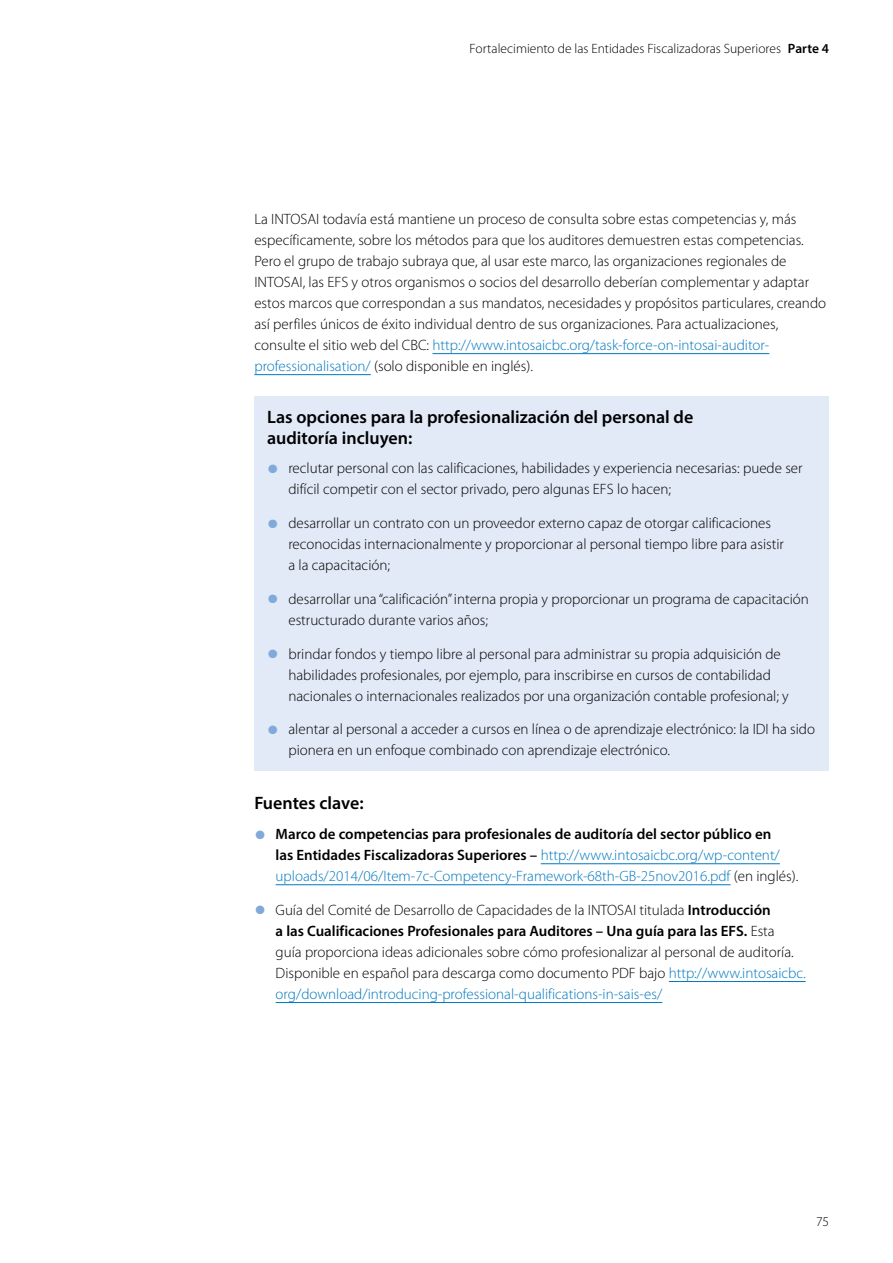
<style>
.page{position:relative;width:893px;height:1263px;background:#fff}
.page>*{position:absolute;margin:0;border:0;box-sizing:border-box;transform-origin:0 0}
.Head_3{font:600 18px/21px "Myriad Pro";color:#000}
.Body_Text{font:300 15px/21px "Myriad Pro";color:#000}
.t1{font:300 15px/21px "Myriad Pro";color:#0078bf}
.t2{font:300 13.5px "Myriad Pro";color:#000}
.s1{font-weight:600}
.s2{color:#0078bf}
.s3{font-stretch:condensed;font-size:48px;color:#81a9da}
.s4{font-weight:600;color:#000}
.s5{color:#000}
</style>
<div class="page">
<hr style="left:432px;top:353px;width:337px;height:1px;background:#0078bf">
<hr style="left:254px;top:374px;width:117px;height:1px;background:#0078bf">
<hr style="left:541px;top:863px;width:239px;height:1px;background:#0078bf">
<hr style="left:276px;top:884px;width:455px;height:1px;background:#0078bf">
<hr style="left:669px;top:981px;width:137px;height:1px;background:#0078bf">
<hr style="left:276px;top:1002px;width:386px;height:1px;background:#0078bf">
<div style="left:254px;top:396px;width:575px;height:375px;background:#e2e9f7"></div>
<p class="t2" style="left:469px;top:41px;width:361px">Fortalecimiento de las Entidades Fiscalizadoras Superiores <span class="s1">Parte 4</span></p>
<p class="Body_Text" style="left:254px;top:209px;width:573px">La INTOSAI todavía está mantiene un proceso de consulta sobre estas competencias y, más específicamente, sobre los métodos para que los auditores demuestren estas competencias.<br>Pero el grupo de trabajo subraya que, al usar este marco, las organizaciones regionales de INTOSAI, las EFS y otros organismos o socios del desarrollo deberían complementar y adaptar estos marcos que correspondan a sus mandatos, necesidades y propósitos particulares, creando así perfiles únicos de éxito individual dentro de sus organizaciones. Para actualizaciones, consulte el sitio web del CBC: <span class="s2">http://www.intosaicbc.org/task-force-on-intosai-auditor&shy;professionalisation/</span> (solo disponible en inglés).</p>
<p class="Head_3" style="left:267px;top:406px;width:428px">Las opciones para la profesionalización del personal de auditoría incluyen:</p>
<p class="Body_Text" style="left:288px;top:458px;width:516px;text-indent:-21px"><span class="s3">•</span> reclutar personal con las calificaciones, habilidades y experiencia necesarias: puede ser difícil competir con el sector privado, pero algunas EFS lo hacen;</p>
<p class="Body_Text" style="left:288px;top:513px;width:497px;text-indent:-21px"><span class="s3">•</span> desarrollar un contrato con un proveedor externo capaz de otorgar calificaciones reconocidas internacionalmente y proporcionar al personal tiempo libre para asistir a la capacitación;</p>
<p class="Body_Text" style="left:288px;top:589px;width:522px;text-indent:-21px"><span class="s3">•</span> desarrollar una “calificación” interna propia y proporcionar un programa de capacitación estructurado durante varios años;</p>
<p class="Body_Text" style="left:288px;top:643px;width:502px;text-indent:-21px"><span class="s3">•</span> brindar fondos y tiempo libre al personal para administrar su propia adquisición de habilidades profesionales, por ejemplo, para inscribirse en cursos de contabilidad nacionales o internacionales realizados por una organización contable profesional; y</p>
<p class="Body_Text" style="left:288px;top:719px;width:528px;text-indent:-21px"><span class="s3">•</span> alentar al personal a acceder a cursos en línea o de aprendizaje electrónico: la IDI ha sido pionera en un enfoque combinado con aprendizaje electrónico.</p>
<p class="Head_3" style="left:254px;top:792px;width:111px">Fuentes clave:</p>
<p class="t1" style="left:276px;top:824px;width:524px;text-indent:-21px"><span class="s3">•</span> <span class="s4">Marco de competencias para profesionales de auditoría del sector público en<br>las Entidades Fiscalizadoras Superiores –</span> http://www.intosaicbc.org/wp-content/ uploads/2014/06/Item-7c-Competency-Framework-68th-GB-25nov2016.pdf <span class="s5">(en inglés).</span></p>
<p class="Body_Text" style="left:276px;top:899px;width:531px;text-indent:-21px"><span class="s3">•</span> Guía del Comité de Desarrollo de Capacidades de la INTOSAI titulada <span class="s1">Introducción<br>a las Cualificaciones Profesionales para Auditores – Una guía para las EFS.</span> Esta<br>guía proporciona ideas adicionales sobre cómo profesionalizar al personal de auditoría.<br>Disponible en español para descarga como documento PDF bajo <span class="s2">http://www.intosaicbc. org/download/introducing-professional-qualifications-in-sais-es/</span></p>
<p class="t2" style="left:816px;top:1213px;width:15px">75</p>
</div>
